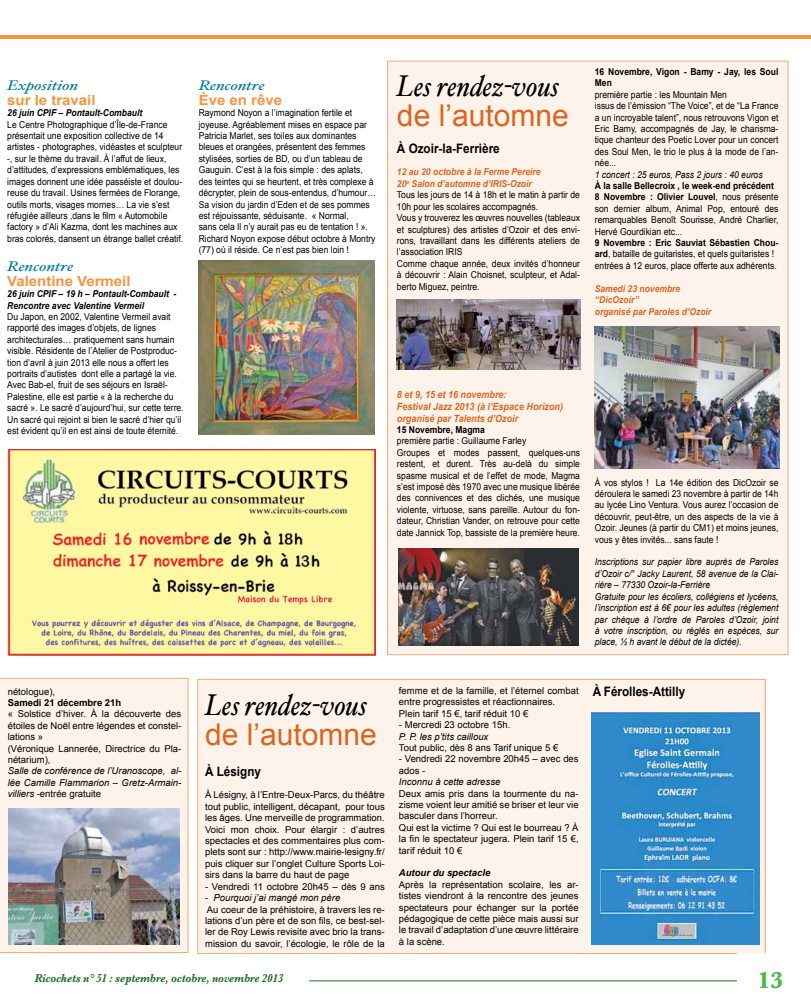
<style>
.page{position:relative;width:811px;height:1007px;background:#fff}
.page>*{position:absolute;margin:0;border:0;box-sizing:border-box;transform-origin:0 0}
.t1{font:italic 30px "Hoefler Text";color:#000;scale:.9 1}
.t2{font:30px "Arial";color:#dc651e}
.t3{font:700 24px "Baskerville";color:#50b848}
.t4{font:700 14px "Arial";color:#f7943e;scale:1.07 1}
.t5{font:italic 14px "Hoefler Text";color:#007c9d;scale:1.25 1}
.t6{font:700 13px "Arial";color:#000;scale:.9 1}
.t7{font:italic 700 12px "Baskerville";color:#226e27;scale:.85 1}
.t8{font:italic 700 10px/12px "Arial";color:#dc651e;scale:.9 1}
.t9{font:9.5px/11.4px "Arial";color:#000;scale:.9 1}
.t10{font:9.5px/11.4px "Arial";color:#000}
.t11{font:italic 9.5px/11.4px "Arial";color:#000;scale:.9 1}
.t12{font:italic 9.5px/11.4px "Arial";color:#000;text-align:justify}
.t13{font:italic 700 9.5px/11.4px "Arial";color:#000;scale:.9 1}
.t14{font:italic 700 9.5px/11.4px "Arial";color:#dc651e;scale:.9 1}
.t15{font:700 9.5px/11.4px "Arial";color:#000;scale:.9 1}
.t16{font:700 9.5px "Arial";color:#000}
.t17{font:italic 700 9.5px "Arial";color:#000}
.s1{font-style:normal}
.s2{font-weight:700;font-style:italic;color:#dc651e}
.s3{font-weight:700}
.s4{font-style:italic}
</style>
<div class="page">
<hr style="left:309px;top:980px;width:430px;height:1px;background:#226e27">
<div style="left:197px;top:678px;width:569px;height:275px;background:#fdf3eb;border:1px solid #edaa7d"></div>
<div style="left:0;top:677px;width:188px;height:275px;background:#fdf3eb"></div>
<div style="left:737px;top:952px;width:46px;height:54px;background:#fff"></div>
<hr style="left:0;top:35px;width:811px;height:3px;background:#f7943e">
<img style="left:199px;top:261px;width:175px;height:173px">
<img style="left:9px;top:808px;width:170px;height:136px">
<img style="left:591px;top:712px;width:168px;height:232px">
<div style="left:387px;top:61px;width:401px;height:594px;background:#fdf3eb;border:1px solid #edaa7d"></div>
<img style="left:595px;top:326px;width:184px;height:142px">
<img style="left:398px;top:548px;width:180px;height:97px">
<img style="left:397px;top:300px;width:183px;height:69px">
<img style="left:7px;top:449px;width:368px;height:206px">
<h3 class="t5" style="left:7px;top:77px;width:58px">Exposition</h3>
<h3 class="t4" style="left:7px;top:91px;width:84px">sur le travail</h3>
<p class="t13" style="left:7px;top:107px;width:151px">26 juin CPIF – Pontault-Combault</p>
<p class="t9" style="left:7px;top:119px;width:197px">Le Centre Photographique d’Île-de-France présentait une exposition collective de 14 artistes - photographes, vidéastes et sculpteur -, sur le thème du travail. À l’affut de lieux, d’attitudes, d’expressions emblématiques, les images donnent une idée passéiste et doulou&shy;reuse du travail. Usines fermées de Florange, outils morts, visages mornes… La vie s’est réfugiée ailleurs ,dans le film « Automobile factory » d’Ali Kazma, dont les machines aux bras colorés, dansent un étrange ballet créatif.</p>
<h3 class="t5" style="left:7px;top:258px;width:54px">Rencontre</h3>
<h3 class="t4" style="left:7px;top:271px;width:117px">Valentine Vermeil</h3>
<p class="t13" style="left:7px;top:288px;width:189px">26 juin CPIF – 19 h – Pontault-Combault -<br>Rencontre avec Valentine Vermeil</p>
<p class="t9" style="left:7px;top:311px;width:197px">Du Japon, en 2002, Valentine Vermeil avait rapporté des images d’objets, de lignes architecturales… pratiquement sans humain visible. Résidente de l’Atelier de Postproduc&shy;tion d’avril à juin 2013 elle nous a offert les portraits d’autistes dont elle a partagé la vie.<br>Avec Bab-el, fruit de ses séjours en Israël-Palestine, elle est partie « à la recherche du sacré ». Le sacré d’aujourd’hui, sur cette terre.<br>Un sacré qui rejoint si bien le sacré d’hier qu’il est évident qu’il en est ainsi de toute éternité.</p>
<p class="t10" style="left:8px;top:685px;width:49px">nétologue),</p>
<p class="t16" style="left:8px;top:696px;width:115px">Samedi 21 décembre 21h</p>
<p class="t10" style="left:8px;top:708px;width:175px">« Solstice d’hiver. À la découverte des étoiles de Noël entre légendes et constel&shy;lations »<br>(Véronique Lannerée, Directrice du Pla&shy;nétarium),</p>
<p class="t12" style="left:8px;top:765px;width:175px">Salle de conférence de l’Uranoscope, al&shy;lée Camille Flammarion – Gretz-Armain&shy;villiers <span class="s1">-entrée gratuite</span></p>
<h3 class="t5" style="left:199px;top:77px;width:54px">Rencontre</h3>
<h3 class="t4" style="left:199px;top:91px;width:79px">Ève en rêve</h3>
<p class="t9" style="left:199px;top:107px;width:198px">Raymond Noyon a l’imagination fertile et joyeuse. Agréablement mises en espace par Patricia Marlet, ses toiles aux dominantes bleues et orangées, présentent des femmes stylisées, sorties de BD, ou d’un tableau de Gauguin. C’est à la fois simple : des aplats, des teintes qui se heurtent, et très complexe à décrypter, plein de sous-entendus, d’humour… Sa vision du jardin d’Eden et de ses pommes est réjouissante, séduisante. « Normal,<br>sans cela Il n’y aurait pas eu de tentation ! ».<br>Richard Noyon expose début octobre à Montry (77) où il réside. Ce n’est pas bien loin !</p>
<h1 class="t1" style="left:397px;top:68px;width:182px">Les rendez-vous</h1>
<h1 class="t2" style="left:397px;top:96px;width:173px">de l’automne</h1>
<h3 class="t6" style="left:397px;top:139px;width:116px">À Ozoir-la-Ferrière</h3>
<p class="t9" style="left:397px;top:166px;width:205px"><span class="s2">12 au 20 octobre à la Ferme Pereire<br>20</span><sup>e</sup> <span class="s2">Salon d’automne d’IRIS-Ozoir<br></span>Tous les jours de 14 à 18h et le matin à partir de 10h pour les scolaires accompagnés.<br>Vous y trouverez les œuvres nouvelles (tableaux et sculptures) des artistes d’Ozoir et des envi&shy;rons, travaillant dans les différents ateliers de l’association IRIS<br>Comme chaque année, deux invités d’honneur à découvrir : Alain Choisnet, sculpteur, et Adal&shy;berto Miguez, peintre.</p>
<p class="t15" style="left:595px;top:66px;width:206px">16 Novembre, Vigon - Bamy - Jay, les Soul<br>Men</p>
<p class="t9" style="left:595px;top:89px;width:205px">première partie : les Mountain Men<br>issus de l’émission “The Voice”, et de “La France a un incroyable talent”, nous retrouvons Vigon et Eric Bamy, accompagnés de Jay, le charisma&shy;tique chanteur des Poetic Lover pour un concert des Soul Men, le trio le plus à la mode de l’an&shy;née...</p>
<p class="t11" style="left:595px;top:169px;width:188px">1 concert : 25 euros, Pass 2 jours : 40 euros</p>
<p class="t9" style="left:595px;top:180px;width:205px"><span class="s3">À la salle Bellecroix , le week-end précédent 8 Novembre : Olivier Louvel</span>, nous présente son dernier album, Animal Pop, entouré des remarquables Benoît Sourisse, André Charlier, Hervé Gourdikian etc...</p>
<p class="t9" style="left:595px;top:237px;width:205px"><span class="s3">9 Novembre : Eric Sauviat Sébastien Chou&shy;ard</span>, bataille de guitaristes, et quels guitaristes ! entrées à 12 euros, place offerte aux adhérents.</p>
<p class="t14" style="left:595px;top:283px;width:131px">Samedi 23 novembre ‘‘DicOzoir’’<br>organisé par Paroles d’Ozoir</p>
<p class="t8" style="left:397px;top:388px;width:186px">8 et 9, 15 et 16 novembre:<br>Festival Jazz 2013 (à l’Espace Horizon) organisé par Talents d’Ozoir</p>
<p class="t15" style="left:397px;top:424px;width:99px">15 Novembre, Magma</p>
<p class="t9" style="left:397px;top:435px;width:205px">première partie : Guillaume Farley<br>Groupes et modes passent, quelques-uns restent, et durent. Très au-delà du simple spasme musical et de l’effet de mode, Magma s’est imposé dès 1970 avec une musique libérée des connivences et des clichés, une musique violente, virtuose, sans pareille. Autour du fon&shy;dateur, Christian Vander, on retrouve pour cette date Jannick Top, bassiste de la première heure.</p>
<p class="t9" style="left:595px;top:476px;width:206px;text-align:justify">À vos stylos ! La 14e édition des DicOzoir se déroulera le samedi 23 novembre à partir de 14h au lycée Lino Ventura. Vous aurez l’occasion de découvrir, peut-être, un des aspects de la vie à Ozoir. Jeunes (à partir du CM1) et moins jeunes, vous y êtes invités... sans faute !</p>
<p class="t11" style="left:595px;top:556px;width:205px">Inscriptions sur papier libre auprès de Paroles d’Ozoir c/° Jacky Laurent, 58 avenue de la Clai&shy;rière – 77330 Ozoir-la-Ferrière<br>Gratuite pour les écoliers, collégiens et lycéens, l’inscription est à 6€ pour les adultes (règlement par chèque à l’ordre de Paroles d’Ozoir, joint à votre inscription, ou réglés en espèces, sur place, ½ h avant le début de la dictée).</p>
<h1 class="t1" style="left:205px;top:687px;width:182px">Les rendez-vous</h1>
<h1 class="t2" style="left:205px;top:714px;width:173px">de l’automne</h1>
<h3 class="t6" style="left:205px;top:762px;width:64px">À Lésigny</h3>
<p class="t10" style="left:205px;top:789px;width:181px;text-align:justify">À Lésigny, à l’Entre-Deux-Parcs, du théâtre tout public, intelligent, décapant, pour tous les âges. Une merveille de programmation.<br>Voici mon choix. Pour élargir : d’autres spectacles et des commentaires plus com&shy;plets sont sur : http://www.mairie-lesigny.fr/ puis cliquer sur l’onglet Culture Sports Loi&shy;sirs dans la barre du haut de page</p>
<p class="t10" style="left:205px;top:880px;width:181px">- Vendredi 11 octobre 20h45 – dès 9 ans</p>
<p class="t10" style="left:205px;top:892px;width:181px">- <span class="s4">Pourquoi j’ai mangé mon père<br></span>Au coeur de la préhistoire, à travers les re&shy;lations d’un père et de son fils, ce best-sel&shy;ler de Roy Lewis revisite avec brio la trans&shy;mission du savoir, l’écologie, le rôle de la</p>
<p class="t10" style="left:399px;top:684px;width:181px">femme et de la famille, et l’éternel combat entre progressistes et réactionnaires.<br>Plein tarif 15 €, tarif réduit 10 €</p>
<p class="t10" style="left:399px;top:719px;width:113px">- Mercredi 23 octobre 15h.</p>
<p class="t12" style="left:399px;top:730px;width:91px">P. P. les p’tits cailloux</p>
<p class="t10" style="left:399px;top:741px;width:161px">Tout public, dès 8 ans Tarif unique 5 €</p>
<p class="t10" style="left:399px;top:753px;width:181px">- Vendredi 22 novembre 20h45 – avec des ados -</p>
<p class="t12" style="left:399px;top:776px;width:103px">Inconnu à cette adresse</p>
<p class="t10" style="left:399px;top:787px;width:181px">Deux amis pris dans la tourmente du na&shy;zisme voient leur amitié se briser et leur vie basculer dans l’horreur.<br>Qui est la victime ? Qui est le bourreau ? À la fin le spectateur jugera. Plein tarif 15 €, tarif réduit 10 €</p>
<p class="t17" style="left:399px;top:866px;width:93px">Autour du spectacle</p>
<p class="t10" style="left:399px;top:878px;width:181px;text-align:justify">Après la représentation scolaire, les ar&shy;tistes viendront à la rencontre des jeunes spectateurs pour échanger sur la portée pédagogique de cette pièce mais aussi sur le travail d’adaptation d’une œuvre littéraire à la scène.</p>
<h3 class="t6" style="left:593px;top:683px;width:104px">À Férolles-Attilly</h3>
<p class="t7" style="left:35px;top:970px;width:294px">Ricochets n° 51 : septembre, octobre, novembre 2013</p>
<h2 class="t3" style="left:757px;top:965px;width:28px">13</h2>
</div>
